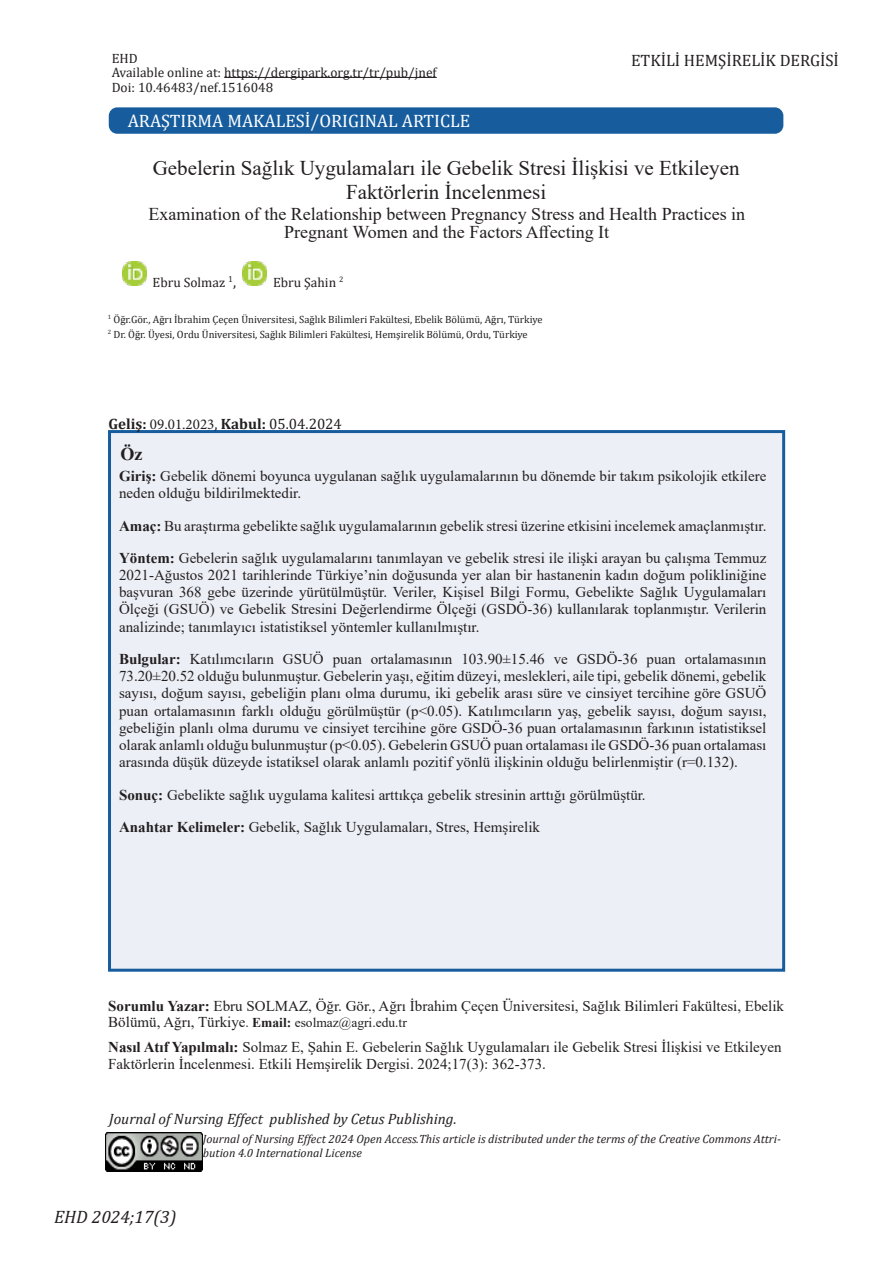
<style>
.page{position:relative;width:893px;height:1263px;background:#fff}
.page>*{position:absolute;margin:0;border:0;box-sizing:border-box;transform-origin:0 0}
.anabaşlık{font:21px/24px "Times New Roman";color:#231f20;text-align:center}
._2__başlık{font:18px/18px "Times New Roman";color:#231f20;text-align:center}
.t1{font:18px "Cambria";color:#fff}
.t2{font:italic 18px "Cambria";color:#231f20}
.t3{font:700 18px "Times New Roman";color:#231f20}
.t4{font:16.5px "Cambria";color:#231f20}
.Normal__Web{font:15px/17.2px "Times New Roman";color:#231f20;text-align:justify}
.nasıl_atıf_yaplmalı{font:15px/16.5px "Times New Roman";color:#231f20}
.t5{font:italic 15px "Cambria";color:#231f20}
.t6{font:700 15px "Cambria";color:#231f20}
.t7{font:13.5px/15.1px "Cambria";color:#231f20}
.nasıl_atıf_yaplmalı-2{font:13.5px "Times New Roman";color:#231f20}
.t8{font:italic 12px/14.4px "Cambria";color:#231f20}
.t9{font:10.5px "Cambria";color:#231f20}
.s1{font-size:15px}
.s2{font-family:"Minion Pro";font-weight:400}
.s3{font-weight:400}
.s4{font-weight:700}
</style>
<div class="page">
<div style="left:109px;top:107px;width:674px;height:27px;background:#175d9e;border-radius:9px"></div>
<hr style="left:224px;top:77px;width:213px;height:1px;background:#231f20">
<div style="left:108px;top:430px;width:677px;height:542px;background:#eceff6;border:3px solid #175d9e"></div>
<img style="left:106px;top:1132px;width:96px;height:39px">
<img style="left:122px;top:261px;width:24px;height:24px">
<img style="left:242px;top:261px;width:24px;height:24px">
<p class="t7" style="left:112px;top:51px;width:27px">EHD</p>
<p class="t7" style="left:112px;top:64px;width:327px">Available online at: https://dergipark.org.tr/tr/pub/jnef<br>Doi: 10.46483/nef.1516048</p>
<p class="t1" style="left:128px;top:111px;width:344px">ARAŞTIRMA MAKALESİ/ORIGINAL ARTICLE</p>
<p class="t4" style="left:631px;top:51px;width:209px">ETKİLİ HEMŞİRELİK DERGİSİ</p>
<p class="anabaşlık" style="left:153px;top:155px;width:588px">Gebelerin Sağlık Uygulamaları ile Gebelik Stresi İlişkisi ve Etkileyen<br>Faktörlerin İncelenmesi</p>
<p class="_2__başlık" style="left:148px;top:204px;width:598px">Examination of the Relationship between Pregnancy Stress and Health Practices in<br>Pregnant Women and the Factors Affecting It</p>
<p class="t7" style="left:153px;top:274px;width:85px">Ebru Solmaz <sup>1</sup><span class="s1">,</span></p>
<p class="t7" style="left:273px;top:274px;width:72px">Ebru Şahin <sup>2</sup></p>
<p class="t9" style="left:108px;top:313px;width:436px"><sup>1</sup> Öğr.Gör., Ağrı İbrahim Çeçen Üniversitesi, Sağlık Bilimleri Fakültesi, Ebelik Bölümü, Ağrı, Türkiye</p>
<p class="t9" style="left:108px;top:328px;width:421px"><sup>2</sup> Dr. Öğr. Üyesi, Ordu Üniversitesi, Sağlık Bilimleri Fakültesi, Hemşirelik Bölümü, Ordu, Türkiye</p>
<p class="t6" style="left:109px;top:413px;width:235px">Geliş: <span class="s2">09.01.2023</span><span class="s3">,</span> Kabul: <span class="s3">05.04.2024</span></p>
<p class="t3" style="left:120px;top:440px;width:23px">Öz</p>
<p class="Normal__Web" style="left:119px;top:467px;width:649px"><span class="s4">Giriş:</span> Gebelik dönemi boyunca uygulanan sağlık uygulamalarının bu dönemde bir takım psikolojik etkilere neden olduğu bildirilmektedir.</p>
<p class="Normal__Web" style="left:119px;top:516px;width:649px"><span class="s4">Amaç:</span> Bu araştırma gebelikte sağlık uygulamalarının gebelik stresi üzerine etkisini incelemek amaçlanmıştır.</p>
<p class="Normal__Web" style="left:119px;top:549px;width:649px"><span class="s4">Yöntem:</span> Gebelerin sağlık uygulamalarını tanımlayan ve gebelik stresi ile ilişki arayan bu çalışma Temmuz 2021-Ağustos 2021 tarihlerinde Türkiye’nin doğusunda yer alan bir hastanenin kadın doğum polikliniğine başvuran 368 gebe üzerinde yürütülmüştür. Veriler, Kişisel Bilgi Formu, Gebelikte Sağlık Uygulamaları Ölçeği (GSUÖ) ve Gebelik Stresini Değerlendirme Ölçeği (GSDÖ-36) kullanılarak toplanmıştır. Verilerin analizinde; tanımlayıcı istatistiksel yöntemler kullanılmıştır.</p>
<p class="Normal__Web" style="left:119px;top:650px;width:649px"><span class="s4">Bulgular:</span> Katılımcıların GSUÖ puan ortalamasının 103.90±15.46 ve GSDÖ-36 puan ortalamasının 73.20±20.52 olduğu bulunmuştur. Gebelerin yaşı, eğitim düzeyi, meslekleri, aile tipi, gebelik dönemi, gebelik sayısı, doğum sayısı, gebeliğin planı olma durumu, iki gebelik arası süre ve cinsiyet tercihine göre GSUÖ puan ortalamasının farklı olduğu görülmüştür (p&lt;0.05). Katılımcıların yaş, gebelik sayısı, doğum sayısı, gebeliğin planlı olma durumu ve cinsiyet tercihine göre GSDÖ-36 puan ortalamasının farkının istatistiksel olarak anlamlı olduğu bulunmuştur (p&lt;0.05). Gebelerin GSUÖ puan ortalaması ile GSDÖ-36 puan ortalaması arasında düşük düzeyde istatiksel olarak anlamlı pozitif yönlü ilişkinin olduğu belirlenmiştir (r=0.132).</p>
<p class="Normal__Web" style="left:119px;top:785px;width:528px"><span class="s4">Sonuç:</span> Gebelikte sağlık uygulama kalitesi arttıkça gebelik stresinin arttığı görülmüştür.</p>
<p class="Normal__Web" style="left:119px;top:817px;width:422px"><span class="s4">Anahtar Kelimeler:</span> Gebelik, Sağlık Uygulamaları, Stres, Hemşirelik</p>
<p class="nasıl_atıf_yaplmalı" style="left:108px;top:997px;width:677px"><span class="s4">Sorumlu Yazar:</span> Ebru SOLMAZ, Öğr. Gör., Ağrı İbrahim Çeçen Üniversitesi, Sağlık Bilimleri Fakültesi, Ebelik</p>
<p class="nasıl_atıf_yaplmalı-2" style="left:108px;top:1013px;width:300px"><span class="s1">Bölümü, Ağrı, Türkiye</span>. <span class="s4">Email:</span> esolmaz@agri.edu.tr</p>
<p class="nasıl_atıf_yaplmalı" style="left:108px;top:1038px;width:675px"><span class="s4">Nasıl Atıf Yapılmalı:</span> Solmaz E, Şahin E. Gebelerin Sağlık Uygulamaları ile Gebelik Stresi İlişkisi ve Etkileyen<br>Faktörlerin İncelenmesi. Etkili Hemşirelik Dergisi. 2024;17(3): 362-373.</p>
<p class="t5" style="left:109px;top:1109px;width:349px">Journal of Nursing Effect published by Cetus Publishing.</p>
<p class="t8" style="left:203px;top:1131px;width:580px">Journal of Nursing Effect 2024 Open Access.This article is distributed under the terms of the Creative Commons Attri&shy;bution 4.0 International License</p>
<p class="t2" style="left:54px;top:1204px;width:124px">EHD 2024;17(3)</p>
</div>
